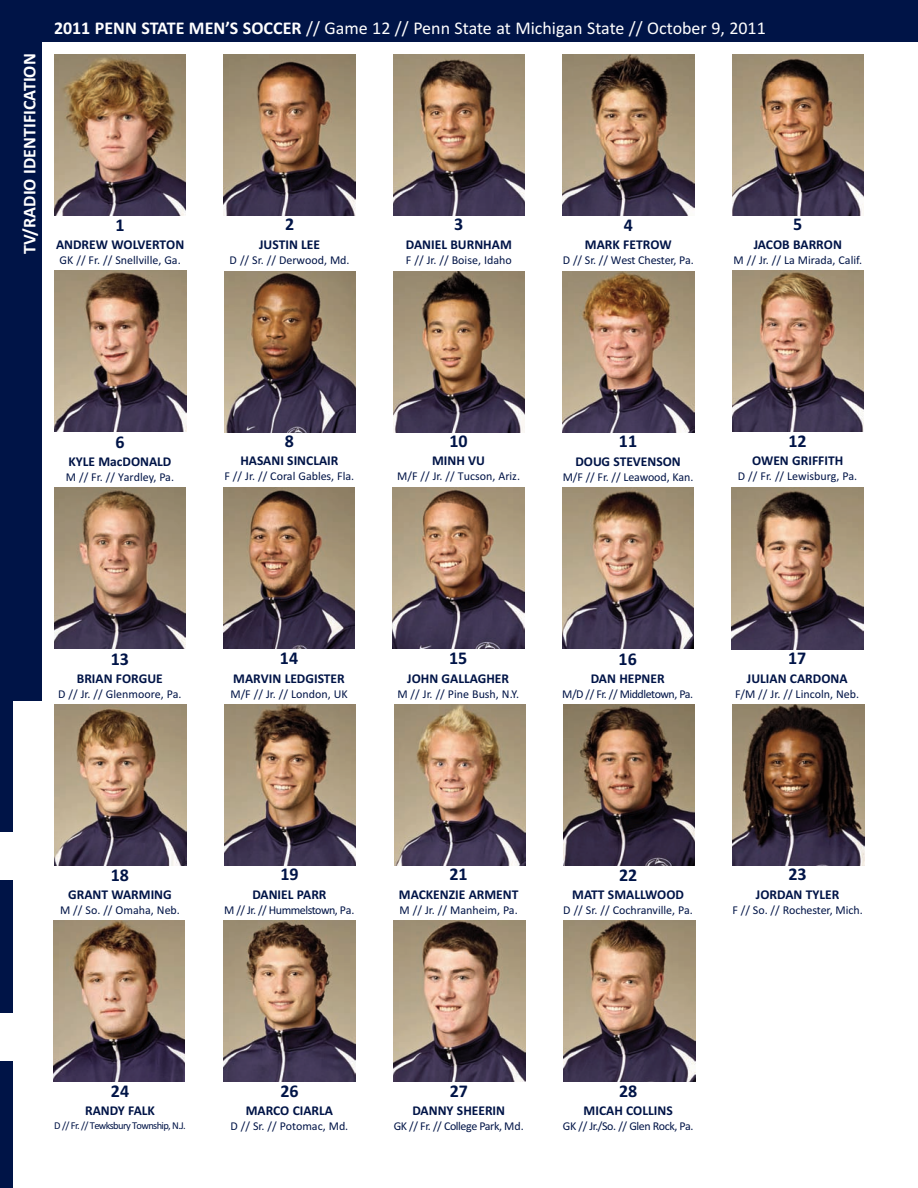
<style>
.page{position:relative;width:918px;height:1188px;background:#fff}
.page>*{position:absolute;margin:0;border:0;box-sizing:border-box;transform-origin:0 0}
.t1{font:18px "Calibri";color:#fff}
.t2{font:700 18px "Calibri";color:#001447}
.t3{font:700 18px "Calibri";color:#fff}
.t4{font:700 13.5px "Calibri";color:#001447}
.t5{font:12px "Calibri";color:#001447}
.t6{font:12px "Calibri";letter-spacing:-.035em;color:#001447}
.t7{font:12px "Calibri";letter-spacing:-.04em;color:#001447}
.t8{font:12px "Calibri";letter-spacing:-.02em;color:#001447}
.t9{font:10.5px "Calibri";letter-spacing:-.06em;color:#001447}
.s1{font-weight:700}
</style>
<div class="page">
<img style="left:54px;top:54px;width:132px;height:161px">
<img style="left:224px;top:54px;width:131px;height:161px">
<img style="left:393px;top:54px;width:132px;height:161px">
<img style="left:732px;top:54px;width:132px;height:161px">
<img style="left:563px;top:54px;width:131px;height:161px">
<img style="left:55px;top:270px;width:131px;height:161px">
<img style="left:224px;top:271px;width:131px;height:161px">
<img style="left:393px;top:271px;width:132px;height:161px">
<img style="left:732px;top:271px;width:131px;height:161px">
<img style="left:563px;top:271px;width:131px;height:161px">
<img style="left:54px;top:488px;width:131px;height:161px">
<img style="left:223px;top:488px;width:132px;height:161px">
<img style="left:393px;top:488px;width:131px;height:161px">
<img style="left:732px;top:488px;width:131px;height:161px">
<img style="left:562px;top:488px;width:132px;height:161px">
<img style="left:54px;top:921px;width:131px;height:161px">
<img style="left:224px;top:921px;width:131px;height:161px">
<img style="left:394px;top:921px;width:131px;height:161px">
<img style="left:564px;top:921px;width:131px;height:161px">
<img style="left:55px;top:705px;width:131px;height:161px">
<img style="left:225px;top:704px;width:131px;height:161px">
<img style="left:394px;top:704px;width:131px;height:161px">
<img style="left:733px;top:704px;width:131px;height:161px">
<img style="left:563px;top:704px;width:132px;height:161px">
<div style="left:0;top:700px;width:13px;height:132px;background:#001447"></div>
<div style="left:0;top:880px;width:13px;height:133px;background:#001447"></div>
<div style="left:0;top:1061px;width:13px;height:127px;background:#001447"></div>
<div style="left:0;top:0;width:42px;height:701px;background:#001447"></div>
<div style="left:0;top:0;width:918px;height:42px;background:#001447"></div>
<h1 class="t3" style="left:19px;top:254px;width:202px;rotate:-90deg">TV/RADIO IDENTIFICATION</h1>
<h1 class="t1" style="left:54px;top:18px;width:713px"><span class="s1">2011 PENN STATE MEN’S SOCCER</span> // Game 12 // Penn State at Michigan State // October 9, 2011</h1>
<h1 class="t2" style="left:116px;top:214px;width:11px">1</h1>
<p class="t4" style="left:56px;top:236px;width:130px">ANDREW WOLVERTON</p>
<p class="t5" style="left:60px;top:253px;width:123px">GK // Fr. // Snellville, Ga.</p>
<h1 class="t2" style="left:285px;top:214px;width:11px">2</h1>
<p class="t4" style="left:259px;top:236px;width:62px">JUSTIN LEE</p>
<p class="t5" style="left:230px;top:253px;width:121px">D // Sr. // Derwood, Md.</p>
<h1 class="t2" style="left:454px;top:214px;width:11px">3</h1>
<p class="t4" style="left:406px;top:236px;width:107px">DANIEL BURNHAM</p>
<p class="t5" style="left:406px;top:253px;width:107px">F // Jr. // Boise, Idaho</p>
<h1 class="t2" style="left:624px;top:214px;width:11px">4</h1>
<p class="t4" style="left:585px;top:236px;width:88px">MARK FETROW</p>
<p class="t8" style="left:563px;top:253px;width:132px">D // Sr. // West Chester, Pa.</p>
<h1 class="t2" style="left:793px;top:214px;width:11px">5</h1>
<p class="t4" style="left:754px;top:236px;width:90px">JACOB BARRON</p>
<p class="t5" style="left:734px;top:253px;width:130px">M // Jr. // La Mirada, Calif.</p>
<h1 class="t2" style="left:115px;top:431px;width:11px">6</h1>
<p class="t4" style="left:68px;top:453px;width:105px">KYLE MacDONALD</p>
<p class="t5" style="left:66px;top:470px;width:110px">M // Fr. // Yardley, Pa.</p>
<h1 class="t2" style="left:285px;top:430px;width:11px">8</h1>
<p class="t4" style="left:240px;top:453px;width:100px">HASANI SINCLAIR</p>
<p class="t5" style="left:224px;top:469px;width:131px">F // Jr. // Coral Gables, Fla.</p>
<h1 class="t2" style="left:449px;top:430px;width:20px">10</h1>
<p class="t4" style="left:432px;top:453px;width:54px">MINH VU</p>
<p class="t5" style="left:397px;top:469px;width:124px">M/F // Jr. // Tucson, Ariz.</p>
<h1 class="t2" style="left:619px;top:431px;width:20px">11</h1>
<p class="t4" style="left:575px;top:453px;width:107px">DOUG STEVENSON</p>
<p class="t5" style="left:563px;top:470px;width:132px">M/F // Fr. // Leawood, Kan.</p>
<h1 class="t2" style="left:788px;top:430px;width:20px">12</h1>
<p class="t4" style="left:752px;top:453px;width:93px">OWEN GRIFFITH</p>
<p class="t5" style="left:738px;top:469px;width:121px">D // Fr. // Lewisburg, Pa.</p>
<h1 class="t2" style="left:111px;top:648px;width:20px">13</h1>
<p class="t4" style="left:77px;top:670px;width:88px">BRIAN FORGUE</p>
<p class="t5" style="left:58px;top:687px;width:125px">D // Jr. // Glenmoore, Pa.</p>
<h1 class="t2" style="left:280px;top:648px;width:20px">14</h1>
<p class="t4" style="left:233px;top:670px;width:113px">MARVIN LEDGISTER</p>
<p class="t5" style="left:230px;top:686px;width:119px">M/F // Jr. // London, UK</p>
<h1 class="t2" style="left:449px;top:648px;width:20px">15</h1>
<p class="t4" style="left:407px;top:670px;width:103px">JOHN GALLAGHER</p>
<p class="t5" style="left:397px;top:686px;width:123px">M // Jr. // Pine Bush, N.Y.</p>
<h1 class="t2" style="left:619px;top:648px;width:20px">16</h1>
<p class="t4" style="left:591px;top:670px;width:75px">DAN HEPNER</p>
<p class="t7" style="left:562px;top:687px;width:132px">M/D // Fr. // Middletown, Pa.</p>
<h1 class="t2" style="left:788px;top:648px;width:20px">17</h1>
<p class="t4" style="left:747px;top:670px;width:102px">JULIAN CARDONA</p>
<p class="t5" style="left:735px;top:686px;width:125px">F/M // Jr. // Lincoln, Neb.</p>
<h1 class="t2" style="left:111px;top:864px;width:20px">18</h1>
<p class="t4" style="left:68px;top:886px;width:105px">GRANT WARMING</p>
<p class="t5" style="left:60px;top:903px;width:121px">M // So. // Omaha, Neb.</p>
<h1 class="t2" style="left:280px;top:864px;width:20px">19</h1>
<p class="t4" style="left:252px;top:886px;width:76px">DANIEL PARR</p>
<p class="t7" style="left:224px;top:903px;width:132px">M // Jr. // Hummelstown, Pa.</p>
<h1 class="t2" style="left:450px;top:864px;width:20px">21</h1>
<p class="t4" style="left:399px;top:886px;width:121px">MACKENZIE ARMENT</p>
<p class="t5" style="left:400px;top:903px;width:120px">M // Jr. // Manheim, Pa.</p>
<h1 class="t2" style="left:619px;top:864px;width:20px">22</h1>
<p class="t4" style="left:572px;top:886px;width:113px">MATT SMALLWOOD</p>
<p class="t5" style="left:563px;top:903px;width:131px">D // Sr. // Cochranville, Pa.</p>
<h1 class="t2" style="left:789px;top:864px;width:20px">23</h1>
<p class="t4" style="left:756px;top:886px;width:85px">JORDAN TYLER</p>
<p class="t5" style="left:733px;top:903px;width:132px">F // So. // Rochester, Mich.</p>
<h1 class="t2" style="left:111px;top:1080px;width:20px">24</h1>
<p class="t4" style="left:85px;top:1103px;width:71px">RANDY FALK</p>
<p class="t9" style="left:54px;top:1119px;width:133px">D // Fr. // Tewksbury Township, N.J.</p>
<h1 class="t2" style="left:280px;top:1080px;width:20px">26</h1>
<p class="t4" style="left:246px;top:1102px;width:89px">MARCO CIARLA</p>
<p class="t5" style="left:230px;top:1119px;width:119px">D // Sr. // Potomac, Md.</p>
<h1 class="t2" style="left:450px;top:1080px;width:19px">27</h1>
<p class="t4" style="left:412px;top:1102px;width:94px">DANNY SHEERIN</p>
<p class="t6" style="left:394px;top:1119px;width:132px">GK // Fr. // College Park, Md.</p>
<h1 class="t2" style="left:619px;top:1080px;width:20px">28</h1>
<p class="t4" style="left:584px;top:1103px;width:91px">MICAH COLLINS</p>
<p class="t6" style="left:563px;top:1119px;width:132px">GK // Jr./So. // Glen Rock, Pa.</p>
</div>
